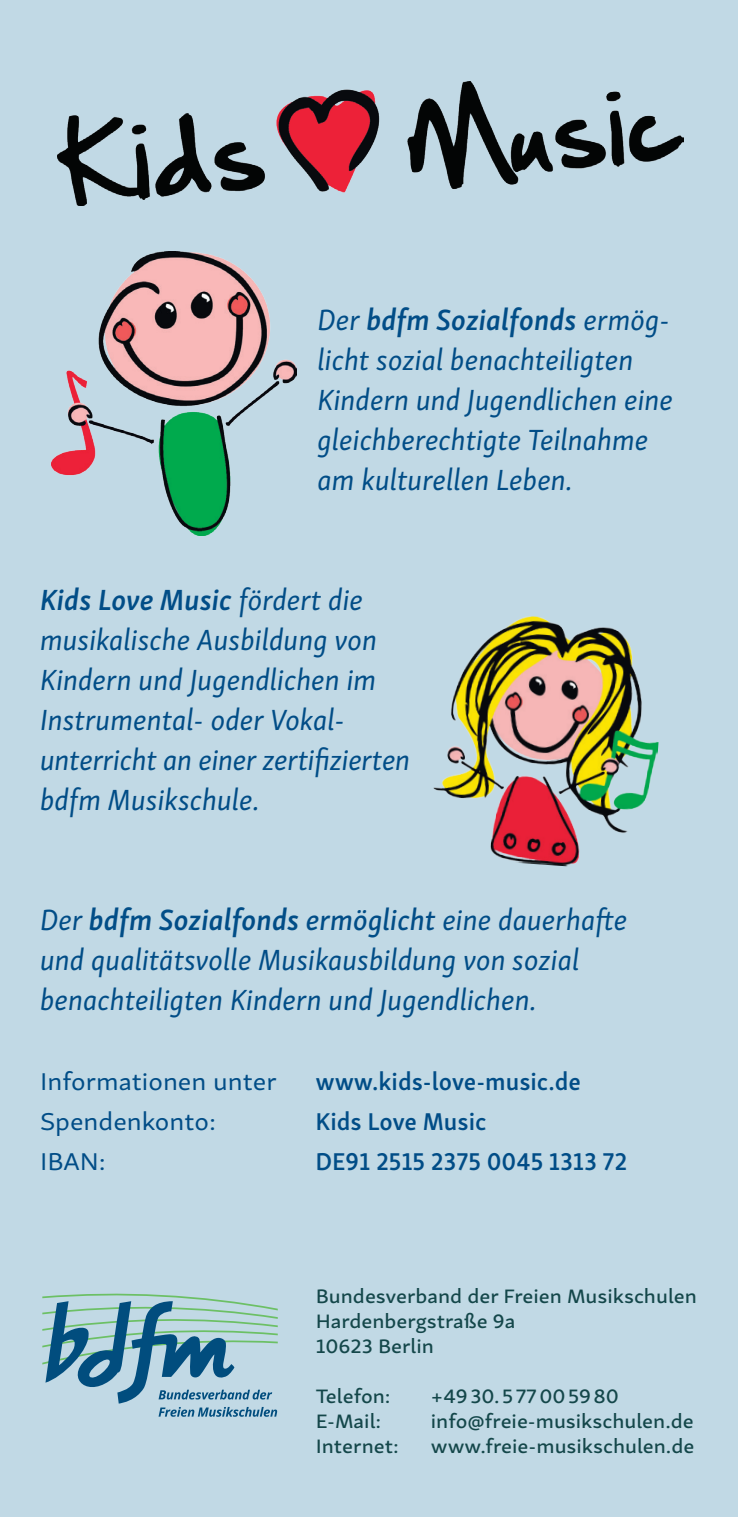
<style>
.page{position:relative;width:738px;height:1517px;background:#fff}
.page>*{position:absolute;margin:0;border:0;box-sizing:border-box;transform-origin:0 0}
.t1{font:italic 30px/40px "Skolar Sans";color:#014d87}
.t2{font:600 25px "Skolar Sans";color:#014d87}
.t3{font:25px "Skolar Sans Ex";color:#014d87}
.t4{font:20px/25px "Skolar Sans Ex Me";color:#14474a}
.s1{font-weight:600}
.s2{font-family:"Skolar Sans Me It";font-style:normal}
</style>
<div class="page">
<div style="left:0;top:0;width:737px;height:1517px;background:#c1d9e5"></div>
<img style="left:57px;top:81px;width:625px;height:124px">
<img style="left:51px;top:252px;width:246px;height:283px">
<img style="left:433px;top:616px;width:226px;height:251px">
<svg style="left:42px;top:1293px;width:235px;height:123px"></svg>
<p class="t1" style="left:317px;top:298px;width:357px">Der <span class="s1">bdfm Sozialfonds</span> ermög&shy;licht sozial benachteiligten<br>Kindern und Jugendlichen eine gleichberechtigte Teilnahme am kulturellen Leben.</p>
<p class="t1" style="left:40px;top:578px;width:371px"><span class="s1">Kids Love Music</span> fördert die musikalische Ausbildung von<br>Kindern und Jugendlichen im<br>Instrumental- oder Vokal&shy;unterricht an einer zertifizierten bdfm Musikschule.</p>
<p class="t1" style="left:40px;top:898px;width:588px">Der <span class="s1">bdfm Sozialfonds</span> <span class="s2">ermöglicht</span> eine dauerhafte und qualitätsvolle Musikausbildung von sozial benachteiligten Kindern und Jugendlichen.</p>
<p class="t3" style="left:40px;top:1062px;width:238px">Informationen unter</p>
<p class="t2" style="left:315px;top:1062px;width:267px">www.kids-love-music.de</p>
<p class="t3" style="left:40px;top:1102px;width:177px">Spendenkonto:</p>
<p class="t2" style="left:315px;top:1102px;width:172px">Kids Love Music</p>
<p class="t3" style="left:40px;top:1142px;width:67px">IBAN:</p>
<p class="t2" style="left:315px;top:1142px;width:313px">DE91 2515 2375 0045 1313 72</p>
<p class="t4" style="left:315px;top:1282px;width:382px">Bundesverband der Freien Musikschulen<br>Hardenbergstraße 9a<br>10623 Berlin</p>
<p class="t4" style="left:315px;top:1382px;width:76px">Telefon:</p>
<p class="t4" style="left:430px;top:1382px;width:189px">+4930.577005980</p>
<p class="t4" style="left:315px;top:1407px;width:67px">E-Mail:</p>
<p class="t4" style="left:430px;top:1407px;width:264px">info@freie-musikschulen.de</p>
<p class="t4" style="left:315px;top:1432px;width:84px">Internet:</p>
<p class="t4" style="left:430px;top:1432px;width:265px">www.freie-musikschulen.de</p>
</div>
